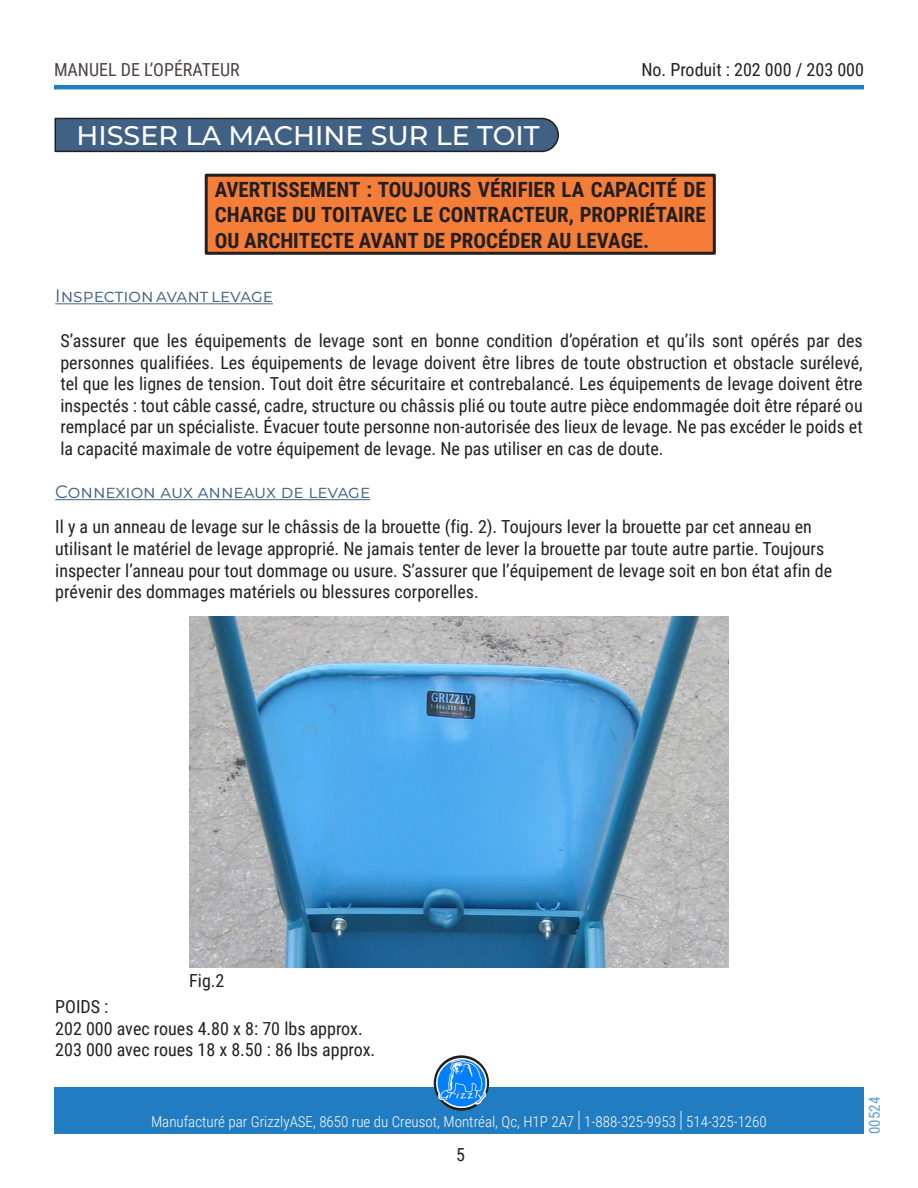
<style>
.page{position:relative;width:918px;height:1188px;background:#fff}
.page>*{position:absolute;margin:0;border:0;box-sizing:border-box;transform-origin:0 0}
.Titre1{font:500 27px "Montserrat";color:#fff}
.Avertissement{font:700 21px/25.2px "Roboto Condensed";color:#231f20;text-align:justify}
.t1{font:18px/21.6px "Roboto Condensed";color:#231f20;text-align:justify}
.Titre2{font:18px "Montserrat";color:#406183}
.t2{font:18px "Roboto Condensed";color:#130003}
.t3{font:300 15px "Roboto Condensed";color:#fff}
.t4{font:15px "Roboto Condensed";color:#217cc0}
.s1{font-size:22.5px}
</style>
<div class="page">
<hr style="left:54px;top:85px;width:810px;height:4px;background:#217cc1">
<div style="left:54px;top:1088px;width:810px;height:46px;background:#217cc1"></div>
<svg style="left:434px;top:1055px;width:55px;height:56px"></svg>
<img style="left:437px;top:1058px;width:49px;height:50px">
<svg style="left:54px;top:117px;width:505px;height:36px;background:#476380"></svg>
<div style="left:206px;top:175px;width:508px;height:78px;background:#f47d38"></div>
<div style="left:205px;top:174px;width:511px;height:81px;border:3px solid #231f20"></div>
<hr style="left:55px;top:303px;width:218px;height:1px;background:#406183">
<hr style="left:55px;top:499px;width:315px;height:1px;background:#406183">
<img style="left:189px;top:617px;width:540px;height:350px">
<p class="t2" style="left:54px;top:57px;width:187px">MANUEL DE L’OPÉRATEUR</p>
<p class="t1" style="left:641px;top:58px;width:224px">No. Produit : 202 000 / 203 000</p>
<p class="Titre1" style="left:77px;top:116px;width:465px">HISSER LA MACHINE SUR LE TOIT</p>
<p class="Avertissement" style="left:215px;top:176px;width:493px">AVERTISSEMENT : TOUJOURS VÉRIFIER LA CAPACITÉ DE CHARGE DU TOITAVEC LE CONTRACTEUR, PROPRIÉTAIRE OU ARCHITECTE AVANT DE PROCÉDER AU LEVAGE.</p>
<p class="Titre2" style="left:55px;top:283px;width:219px">Inspection avant levage</p>
<p class="t1" style="left:60px;top:329px;width:804px">S’assurer que les équipements de levage sont en bonne condition d’opération et qu’ils sont opérés par des personnes qualifiées. Les équipements de levage doivent être libres de toute obstruction et obstacle surélevé, tel que les lignes de tension. Tout doit être sécuritaire et contrebalancé. Les équipements de levage doivent être inspectés : tout câble cassé, cadre, structure ou châssis plié ou toute autre pièce endommagée doit être réparé ou remplacé par un spécialiste. Évacuer toute personne non-autorisée des lieux de levage. Ne pas excéder le poids et la capacité maximale de votre équipement de levage. Ne pas utiliser en cas de doute.</p>
<p class="Titre2" style="left:55px;top:479px;width:316px">Connexion aux anneaux de levage</p>
<p class="t1" style="left:55px;top:515px;width:758px">Il y a un anneau de levage sur le châssis de la brouette (fig. 2). Toujours lever la brouette par cet anneau en</p>
<p class="t1" style="left:55px;top:537px;width:770px">utilisant le matériel de levage approprié. Ne jamais tenter de lever la brouette par toute autre partie. Toujours</p>
<p class="t1" style="left:55px;top:559px;width:778px">inspecter l’anneau pour tout dommage ou usure. S’assurer que l’équipement de levage soit en bon état afin de</p>
<p class="t1" style="left:55px;top:580px;width:425px">prévenir des dommages matériels ou blessures corporelles.</p>
<p class="t1" style="left:189px;top:970px;width:37px">Fig.2</p>
<p class="t1" style="left:55px;top:995px;width:55px">POIDS :</p>
<p class="t1" style="left:55px;top:1017px;width:309px">202 000 avec roues 4.80 x 8: 70 lbs approx.</p>
<p class="t1" style="left:55px;top:1038px;width:322px">203 000 avec roues 18 x 8.50 : 86 lbs approx.</p>
<p class="t3" style="left:151px;top:1111px;width:617px">Manufacturé par GrizzlyASE, 8650 rue du Creusot, Montréal, Qc, H1P 2A7 <span class="s1">|</span> 1-888-325-9953 <span class="s1">|</span> 514-325-1260</p>
<p class="t1" style="left:456px;top:1144px;width:10px">5</p>
<p class="t4" style="left:864px;top:1134px;width:39px;rotate:-90deg">00524</p>
</div>
